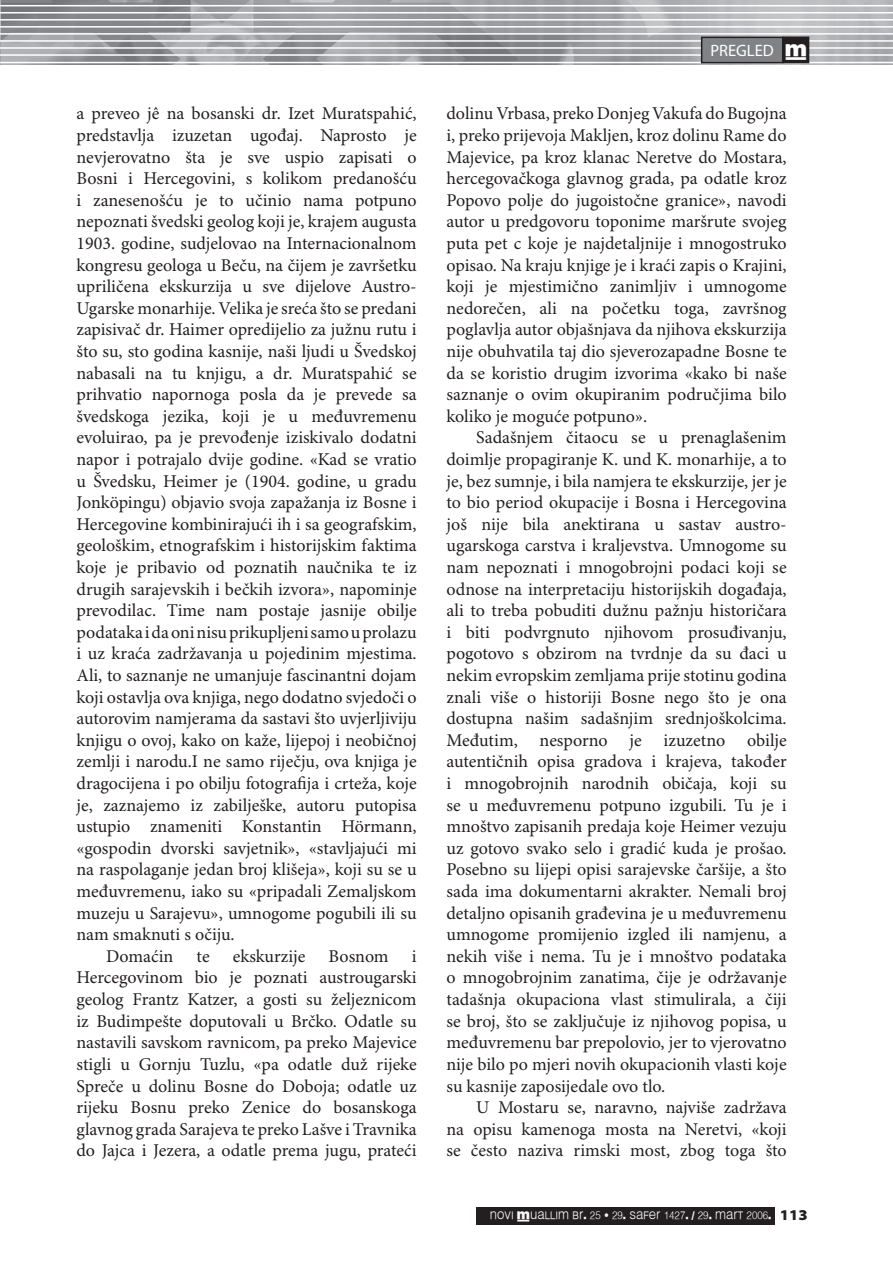
<style>
.page{position:relative;width:893px;height:1263px;background:#fff}
.page>*{position:absolute;margin:0;border:0;box-sizing:border-box;transform-origin:0 0}
.t1{font:18px/21.6px "Minion Pro";color:#231f20;text-align:justify}
.t2{font:16.5px "Myriad Pro";color:#fff}
.t3{font:16.5px "Muallim";color:#fff}
.t4{font:10.8px "Muallim";color:#f9f9f9;scale:.91 1}
.s1{font-family:"Myriad Pro";font-weight:900;font-stretch:semi-expanded;font-size:15px;color:#231f20}
</style>
<div class="page">
<img style="left:0;top:0;width:893px;height:65px">
<svg style="left:0;top:14px;width:1px;height:40px"></svg>
<hr style="left:0;top:5px;width:893px;height:1px;background:#fff">
<hr style="left:0;top:12px;width:893px;height:2px;background:#fff">
<hr style="left:0;top:19px;width:893px;height:2px;background:#fff">
<hr style="left:0;top:26px;width:893px;height:2px;background:#fff">
<hr style="left:0;top:33px;width:893px;height:2px;background:#fff">
<hr style="left:0;top:40px;width:893px;height:2px;background:#fff">
<hr style="left:0;top:47px;width:893px;height:2px;background:#fff">
<hr style="left:0;top:54px;width:893px;height:2px;background:#fff">
<hr style="left:0;top:62px;width:893px;height:1px;background:#fff">
<div style="left:702px;top:37px;width:81px;height:26px;background:#808285"></div>
<div style="left:701px;top:37px;width:82px;height:26px;border:2px solid #231f20"></div>
<div style="left:783px;top:37px;width:26px;height:26px;background:#231f20"></div>
<div style="left:782px;top:36px;width:27px;height:27px;border:2px solid #231f20"></div>
<div style="left:476px;top:1206px;width:299px;height:18px;background:#231f20"></div>
<p class="t1" style="left:76px;top:104px;width:342px">a preveo jê na bosanski dr. Izet Muratspahić,</p>
<p class="t1" style="left:76px;top:125px;width:342px">predstavlja izuzetan ugođaj. Naprosto je</p>
<p class="t1" style="left:76px;top:147px;width:342px">nevjerovatno šta je sve uspio zapisati o</p>
<p class="t1" style="left:76px;top:168px;width:342px">Bosni i Hercegovini, s kolikom predanošću</p>
<p class="t1" style="left:76px;top:190px;width:342px">i zanesenošću je to učinio nama potpuno</p>
<p class="t1" style="left:76px;top:212px;width:342px">nepoznati švedski geolog koji je, krajem augusta</p>
<p class="t1" style="left:76px;top:233px;width:342px">1903. godine, sudjelovao na Internacionalnom</p>
<p class="t1" style="left:76px;top:255px;width:342px">kongresu geologa u Beču, na čijem je završetku</p>
<p class="t1" style="left:76px;top:276px;width:342px">upriličena ekskurzija u sve dijelove Austro-</p>
<p class="t1" style="left:76px;top:298px;width:342px">Ugarske monarhije. Velika je sreća što se predani</p>
<p class="t1" style="left:76px;top:320px;width:342px">zapisivač dr. Haimer opredijelio za južnu rutu i</p>
<p class="t1" style="left:76px;top:341px;width:342px">što su, sto godina kasnije, naši ljudi u Švedskoj</p>
<p class="t1" style="left:76px;top:363px;width:342px">nabasali na tu knjigu, a dr. Muratspahić se</p>
<p class="t1" style="left:76px;top:384px;width:342px">prihvatio napornoga posla da je prevede sa</p>
<p class="t1" style="left:76px;top:406px;width:342px">švedskoga jezika, koji je u međuvremenu</p>
<p class="t1" style="left:76px;top:428px;width:342px">evoluirao, pa je prevođenje iziskivalo dodatni</p>
<p class="t1" style="left:76px;top:449px;width:342px">napor i potrajalo dvije godine. «Kad se vratio</p>
<p class="t1" style="left:76px;top:471px;width:342px">u Švedsku, Heimer je (1904. godine, u gradu</p>
<p class="t1" style="left:76px;top:492px;width:342px">Jonköpingu) objavio svoja zapažanja iz Bosne i</p>
<p class="t1" style="left:76px;top:514px;width:342px">Hercegovine kombinirajući ih i sa geografskim,</p>
<p class="t1" style="left:76px;top:536px;width:342px">geološkim, etnografskim i historijskim faktima</p>
<p class="t1" style="left:76px;top:557px;width:342px">koje je pribavio od poznatih naučnika te iz</p>
<p class="t1" style="left:76px;top:579px;width:342px">drugih sarajevskih i bečkih izvora», napominje</p>
<p class="t1" style="left:76px;top:600px;width:342px">prevodilac. Time nam postaje jasnije obilje</p>
<p class="t1" style="left:76px;top:622px;width:342px">podataka i da oni nisu prikupljeni samo u prolazu</p>
<p class="t1" style="left:76px;top:644px;width:342px">i uz kraća zadržavanja u pojedinim mjestima.</p>
<p class="t1" style="left:76px;top:665px;width:342px">Ali, to saznanje ne umanjuje fascinantni dojam</p>
<p class="t1" style="left:76px;top:687px;width:342px">koji ostavlja ova knjiga, nego dodatno svjedoči o</p>
<p class="t1" style="left:76px;top:708px;width:342px">autorovim namjerama da sastavi što uvjerljiviju</p>
<p class="t1" style="left:76px;top:730px;width:342px">knjigu o ovoj, kako on kaže, lijepoj i neobičnoj</p>
<p class="t1" style="left:76px;top:752px;width:342px">zemlji i narodu.I ne samo riječju, ova knjiga je</p>
<p class="t1" style="left:76px;top:773px;width:342px">dragocijena i po obilju fotografija i crteža, koje</p>
<p class="t1" style="left:76px;top:795px;width:342px">je, zaznajemo iz zabilješke, autoru putopisa</p>
<p class="t1" style="left:76px;top:816px;width:342px">ustupio znameniti Konstantin Hörmann,</p>
<p class="t1" style="left:76px;top:838px;width:342px">«gospodin dvorski savjetnik», «stavljajući mi</p>
<p class="t1" style="left:76px;top:860px;width:342px">na raspolaganje jedan broj klišeja», koji su se u</p>
<p class="t1" style="left:76px;top:881px;width:342px">međuvremenu, iako su «pripadali Zemaljskom</p>
<p class="t1" style="left:76px;top:903px;width:342px">muzeju u Sarajevu», umnogome pogubili ili su</p>
<p class="t1" style="left:76px;top:924px;width:160px">nam smaknuti s očiju.</p>
<p class="t1" style="left:106px;top:946px;width:69px">Domaćin</p>
<p class="t1" style="left:197px;top:946px;width:15px">te</p>
<p class="t1" style="left:233px;top:946px;width:74px">ekskurzije</p>
<p class="t1" style="left:329px;top:946px;width:62px">Bosnom</p>
<p class="t1" style="left:76px;top:946px;width:342px;text-indent:335px">i Hercegovinom bio je poznati austrougarski geolog Frantz Katzer, a gosti su željeznicom iz Budimpešte doputovali u Brčko. Odatle su nastavili savskom ravnicom, pa preko Majevice stigli u Gornju Tuzlu, «pa odatle duž rijeke Spreče u dolinu Bosne do Doboja; odatle uz rijeku Bosnu preko Zenice do bosanskoga glavnog grada Sarajeva te preko Lašve i Travnika do Jajca i Jezera, a odatle prema jugu, prateći</p>
<p class="t2" style="left:710px;top:40px;width:65px">PREGLED</p>
<p class="t3" style="left:785px;top:39px;width:24px">†</p>
<p class="t1" style="left:446px;top:104px;width:342px">dolinu Vrbasa, preko Donjeg Vakufa do Bugojna i, preko prijevoja Makljen, kroz dolinu Rame do Majevice, pa kroz klanac Neretve do Mostara, hercegovačkoga glavnog grada, pa odatle kroz Popovo polje do jugoistočne granice», navodi autor u predgovoru toponime maršrute svojeg puta pet c koje je najdetaljnije i mnogostruko opisao. Na kraju knjige je i kraći zapis o Krajini, koji je mjestimično zanimljiv i umnogome nedorečen, ali na početku toga, završnog poglavlja autor objašnjava da njihova ekskurzija nije obuhvatila taj dio sjeverozapadne Bosne te da se koristio drugim izvorima «kako bi naše saznanje o ovim okupiranim područjima bilo koliko je moguće potpuno».</p>
<p class="t1" style="left:446px;top:428px;width:342px;text-indent:30px">Sadašnjem čitaocu se u prenaglašenim doimlje propagiranje K. und K. monarhije, a to je, bez sumnje, i bila namjera te ekskurzije, jer je to bio period okupacije i Bosna i Hercegovina još nije bila anektirana u sastav austro&shy;ugarskoga carstva i kraljevstva. Umnogome su nam nepoznati i mnogobrojni podaci koji se odnose na interpretaciju historijskih događaja, ali to treba pobuditi dužnu pažnju historičara i biti podvrgnuto njihovom prosuđivanju, pogotovo s obzirom na tvrdnje da su đaci u nekim evropskim zemljama prije stotinu godina znali više o historiji Bosne nego što je ona dostupna našim sadašnjim srednjoškolcima.<br>Međutim, nesporno je izuzetno obilje autentičnih opisa gradova i krajeva, također i mnogobrojnih narodnih običaja, koji su se u međuvremenu potpuno izgubili. Tu je i mnoštvo zapisanih predaja koje Heimer vezuju uz gotovo svako selo i gradić kuda je prošao.<br>Posebno su lijepi opisi sarajevske čaršije, a što sada ima dokumentarni akrakter. Nemali broj detaljno opisanih građevina je u međuvremenu umnogome promijenio izgled ili namjenu, a nekih više i nema. Tu je i mnoštvo podataka o mnogobrojnim zanatima, čije je održavanje tadašnja okupaciona vlast stimulirala, a čiji se broj, što se zaključuje iz njihovog popisa, u međuvremenu bar prepolovio, jer to vjerovatno nije bilo po mjeri novih okupacionih vlasti koje su kasnije zaposijedale ovo tlo.</p>
<p class="t1" style="left:446px;top:1097px;width:342px;text-indent:30px">U Mostaru se, naravno, najviše zadržava na opisu kamenoga mosta na Neretvi, «koji se često naziva rimski most, zbog toga što</p>
<p class="t4" style="left:490px;top:1208px;width:351px">NOVI †UALLIM BR. 25 • 29. SAFER 1427. / 29. MART 2006. <span class="s1">113</span></p>
</div>
